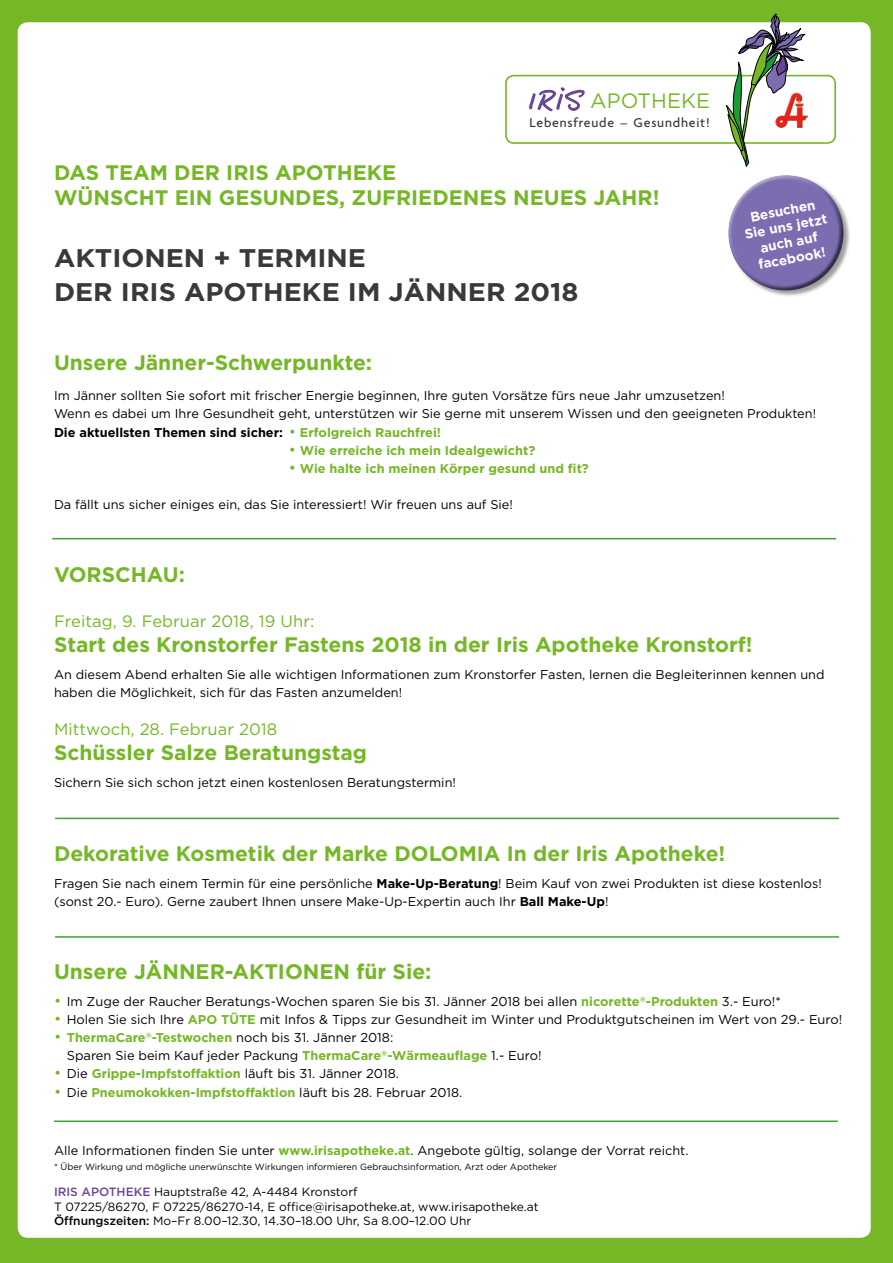
<style>
.page{position:relative;width:893px;height:1263px;background:#75b726}
.page>*{position:absolute;margin:0;border:0;box-sizing:border-box;transform-origin:0 0}
.t1{font:700 25.5px/34.5px "Gotham";color:#3a3939;scale:1.06 1}
.t2{font:700 21px/25.2px "Gotham";color:#75b726}
.t3{font:20.7px "Gotham";letter-spacing:.005em;color:#75b726}
.t4{font:16.5px "Gotham";letter-spacing:.005em;color:#75b726}
.t5{font:500 13.8px "Agenda";letter-spacing:.06em;color:#3a3939}
.t6{font:700 13.5px/16.2px "Gotham";color:#fff;text-align:center}
.t7{font:12.9px "Gotham";color:#000}
.t8{font:12.75px/18.1px "Gotham";color:#000}
.t9{font:700 12.75px "Gotham";color:#75b726}
.t10{font:12px/14.4px "Gotham";color:#000}
.t11{font:9px "Gotham";color:#000}
.s1{font-weight:700}
.s2{font-size:15.15px;color:#75b726}
.s3{font-weight:700;color:#75b726}
.s4{font-weight:400;font-size:15.15px}
.s5{font-weight:700;font-size:12.75px;color:#75b726}
.s6{font-weight:400;font-size:12.9px;color:#000}
.s7{font-weight:400;color:#000}
.s8{font-weight:500;color:#6a4595}
.s9{font-weight:500}
</style>
<div class="page">
<div style="left:17px;top:21px;width:855px;height:1218px;background:#fff;border-radius:11px"></div>
<div style="left:505px;top:75px;width:331px;height:69px;border:2px solid #75b726;border-radius:8px"></div>
<svg style="left:529px;top:87px;width:56px;height:25px"></svg>
<hr style="left:55px;top:936px;width:784px;height:2px;background:#3ba432">
<hr style="left:55px;top:818px;width:784px;height:1px;background:#3ba432">
<hr style="left:52px;top:538px;width:784px;height:1px;background:#3ba432">
<svg style="left:712px;top:14px;width:147px;height:282px"></svg>
<hr style="left:54px;top:1120px;width:784px;height:2px;background:#3ba432">
<h3 class="t3" style="left:590px;top:89px;width:121px">APOTHEKE</h3>
<p class="t5" style="left:529px;top:115px;width:182px">Lebensfreude – Gesundheit!</p>
<h2 class="t2" style="left:54px;top:159px;width:607px">DAS TEAM DER IRIS APOTHEKE<br>WÜNSCHT EIN GESUNDES, ZUFRIEDENES NEUES JAHR!</h2>
<h1 class="t1" style="left:54px;top:240px;width:496px">AKTIONEN + TERMINE<br>DER IRIS APOTHEKE IM JÄNNER 2018</h1>
<p class="t6" style="left:740px;top:210px;width:85px;rotate:-11deg">Besuchen<br>Sie uns jetzt auch auf facebook!</p>
<h2 class="t2" style="left:54px;top:350px;width:320px">Unsere Jänner-Schwerpunkte:</h2>
<p class="t8" style="left:54px;top:386px;width:764px">Im Jänner sollten Sie sofort mit frischer Energie beginnen, Ihre guten Vorsätze fürs neue Jahr umzusetzen!<br>Wenn es dabei um Ihre Gesundheit geht, unterstützen wir Sie gerne mit unserem Wissen und den geeigneten Produkten!<br><span class="s1">Die aktuellsten Themen sind sicher:</span> <span class="s2">•</span> <span class="s3">Erfolgreich Rauchfrei!</span></p>
<p class="t9" style="left:289px;top:443px;width:248px"><span class="s4">•</span> Wie erreiche ich mein Idealgewicht?</p>
<p class="t9" style="left:289px;top:461px;width:302px"><span class="s4">•</span> Wie halte ich meinen Körper gesund und fit?</p>
<p class="t8" style="left:54px;top:495px;width:460px">Da fällt uns sicher einiges ein, das Sie interessiert! Wir freuen uns auf Sie!</p>
<h2 class="t2" style="left:54px;top:561px;width:132px">VORSCHAU:</h2>
<p class="t4" style="left:54px;top:612px;width:262px">Freitag, 9. Februar 2018, 19 Uhr:</p>
<h2 class="t2" style="left:54px;top:632px;width:700px">Start des Kronstorfer Fastens 2018 in der Iris Apotheke Kronstorf!</h2>
<p class="t8" style="left:54px;top:665px;width:772px">An diesem Abend erhalten Sie alle wichtigen Informationen zum Kronstorfer Fasten, lernen die Begleiterinnen kennen und haben die Möglichkeit, sich für das Fasten anzumelden!</p>
<p class="t4" style="left:54px;top:720px;width:225px">Mittwoch, 28. Februar 2018</p>
<h2 class="t2" style="left:54px;top:740px;width:314px">Schüssler Salze Beratungstag</h2>
<p class="t8" style="left:54px;top:773px;width:403px">Sichern Sie sich schon jetzt einen kostenlosen Beratungstermin!</p>
<h2 class="t2" style="left:54px;top:840px;width:673px">Dekorative Kosmetik der Marke DOLOMIA In der Iris Apotheke!</h2>
<p class="t8" style="left:54px;top:874px;width:769px">Fragen Sie nach einem Termin für eine persönliche <span class="s1">Make-Up-Beratung</span>! Beim Kauf von zwei Produkten ist diese kostenlos! (sonst 20.- Euro). Gerne zaubert Ihnen unsere Make-Up-Expertin auch Ihr <span class="s1">Ball Make-Up</span>!</p>
<h2 class="t2" style="left:54px;top:958px;width:379px">Unsere JÄNNER-AKTIONEN für Sie:</h2>
<p class="t7" style="left:54px;top:994px;width:728px"><span class="s2">•</span> Im Zuge der Raucher Beratungs-Wochen sparen Sie bis 31. Jänner 2018 bei allen <span class="s5">nicorette</span><sup>®</sup><span class="s5">-Produkten</span> 3.- Euro!*</p>
<p class="t7" style="left:54px;top:1012px;width:790px"><span class="s2">•</span> Holen Sie sich Ihre <span class="s5">APO TÜTE</span> mit Infos &amp; Tipps zur Gesundheit im Winter und Produktgutscheinen im Wert von 29.- Euro!</p>
<p class="t9" style="left:54px;top:1030px;width:341px"><span class="s4">•</span> ThermaCare<sup>®</sup>-Testwochen <span class="s6">noch bis 31. Jänner 2018:</span></p>
<p class="t7" style="left:67px;top:1048px;width:476px">Sparen Sie beim Kauf jeder Packung <span class="s5">ThermaCare</span><sup>®</sup><span class="s5">-Wärmeauflage</span> 1.- Euro!</p>
<p class="t7" style="left:54px;top:1067px;width:346px"><span class="s2">•</span> Die <span class="s5">Grippe-Impfstoffaktion</span> läuft bis 31. Jänner 2018.</p>
<p class="t9" style="left:54px;top:1085px;width:410px"><span class="s4">•</span> <span class="s7">Die</span> Pneumokokken-Impfstoffaktion <span class="s7">läuft bis 28. Februar 2018.</span></p>
<p class="t8" style="left:54px;top:1141px;width:636px">Alle Informationen finden Sie unter <span class="s3">www.irisapotheke.at</span>. Angebote gültig, solange der Vorrat reicht.</p>
<p class="t11" style="left:54px;top:1162px;width:505px">* Über Wirkung und mögliche unerwünschte Wirkungen informieren Gebrauchsinformation, Arzt oder Apotheker</p>
<p class="t10" style="left:54px;top:1184px;width:486px"><span class="s8">IRIS APOTHEKE</span> Hauptstraße 42, A-4484 Kronstorf<br>T 07225/86270, F 07225/86270-14, E office@irisapotheke.at, www.irisapotheke.at<br><span class="s9">Öffnungszeiten:</span> Mo–Fr 8.00–12.30, 14.30–18.00 Uhr, Sa 8.00–12.00 Uhr</p>
</div>
